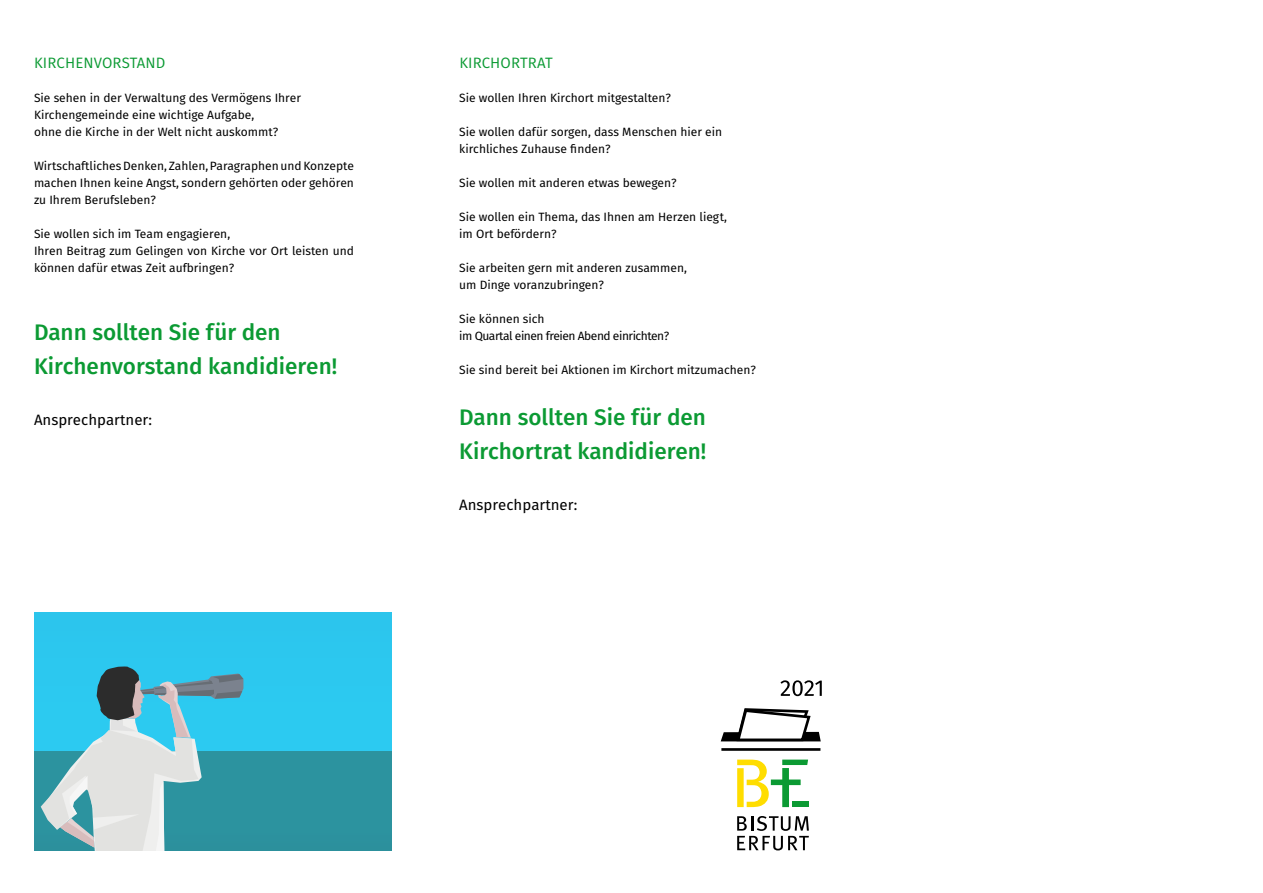
<style>
.page{position:relative;width:1263px;height:893px;background:#fff}
.page>*{position:absolute;margin:0;border:0;box-sizing:border-box;transform-origin:0 0}
.t1{font:500 22.5px/34px "Fira Sans";color:#0b9a33}
.t2{font:15px "Fira Sans";color:#000}
.t3{font:15px "Fira Sans";letter-spacing:.01em;color:#0b9a33}
.t4{font:12px/17px "Fira Sans";color:#000}
.t5{font:12px/17px "Fira Sans";letter-spacing:-.04em;color:#000}
</style>
<div class="page">
<div style="left:34px;top:750px;width:357px;height:100px;background:#2c939f"></div>
<div style="left:34px;top:612px;width:357px;height:138px;background:#2cc7ee"></div>
<svg style="left:41px;top:666px;width:202px;height:184px"></svg>
<div style="left:792px;top:801px;width:17px;height:6px;background:#0b9a33"></div>
<svg style="left:737px;top:760px;width:71px;height:47px"></svg>
<svg style="left:737px;top:816px;width:72px;height:34px"></svg>
<svg style="left:721px;top:708px;width:100px;height:34px"></svg>
<hr style="left:721px;top:748px;width:99px;height:3px;background:#000">
<svg style="left:780px;top:680px;width:42px;height:16px"></svg>
<p class="t3" style="left:34px;top:52px;width:133px">KIRCHENVORSTAND</p>
<p class="t4" style="left:34px;top:89px;width:268px">Sie sehen in der Verwaltung des Vermögens Ihrer<br>Kirchengemeinde eine wichtige Aufgabe,<br>ohne die Kirche in der Welt nicht auskommt?</p>
<p class="t4" style="left:34px;top:157px;width:321px;text-align:justify">Wirtschaftliches Denken, Zahlen, Paragraphen und Konzepte machen Ihnen keine Angst, sondern gehörten oder gehören zu Ihrem Berufsleben?</p>
<p class="t4" style="left:34px;top:225px;width:322px">Sie wollen sich im Team engagieren,<br>Ihren Beitrag zum Gelingen von Kirche vor Ort leisten und können dafür etwas Zeit aufbringen?</p>
<h1 class="t1" style="left:34px;top:315px;width:305px">Dann sollten Sie für den<br>Kirchenvorstand kandidieren!</h1>
<p class="t2" style="left:34px;top:409px;width:120px">Ansprechpartner:</p>
<p class="t3" style="left:459px;top:52px;width:95px">KIRCHORTRAT</p>
<p class="t4" style="left:459px;top:89px;width:213px">Sie wollen Ihren Kirchort mitgestalten?</p>
<p class="t4" style="left:459px;top:123px;width:265px">Sie wollen dafür sorgen, dass Menschen hier ein kirchliches Zuhause finden?</p>
<p class="t4" style="left:459px;top:174px;width:219px">Sie wollen mit anderen etwas bewegen?</p>
<p class="t4" style="left:459px;top:208px;width:269px">Sie wollen ein Thema, das Ihnen am Herzen liegt, im Ort befördern?</p>
<p class="t4" style="left:459px;top:259px;width:229px">Sie arbeiten gern mit anderen zusammen, um Dinge voranzubringen?</p>
<p class="t5" style="left:459px;top:310px;width:212px">Sie können sich<br>im Quartal einen freien Abend einrichten?</p>
<p class="t4" style="left:459px;top:362px;width:298px">Sie sind bereit bei Aktionen im Kirchort mitzumachen?</p>
<h1 class="t1" style="left:459px;top:400px;width:249px">Dann sollten Sie für den<br>Kirchortrat kandidieren!</h1>
<p class="t2" style="left:459px;top:494px;width:120px">Ansprechpartner:</p>
</div>
